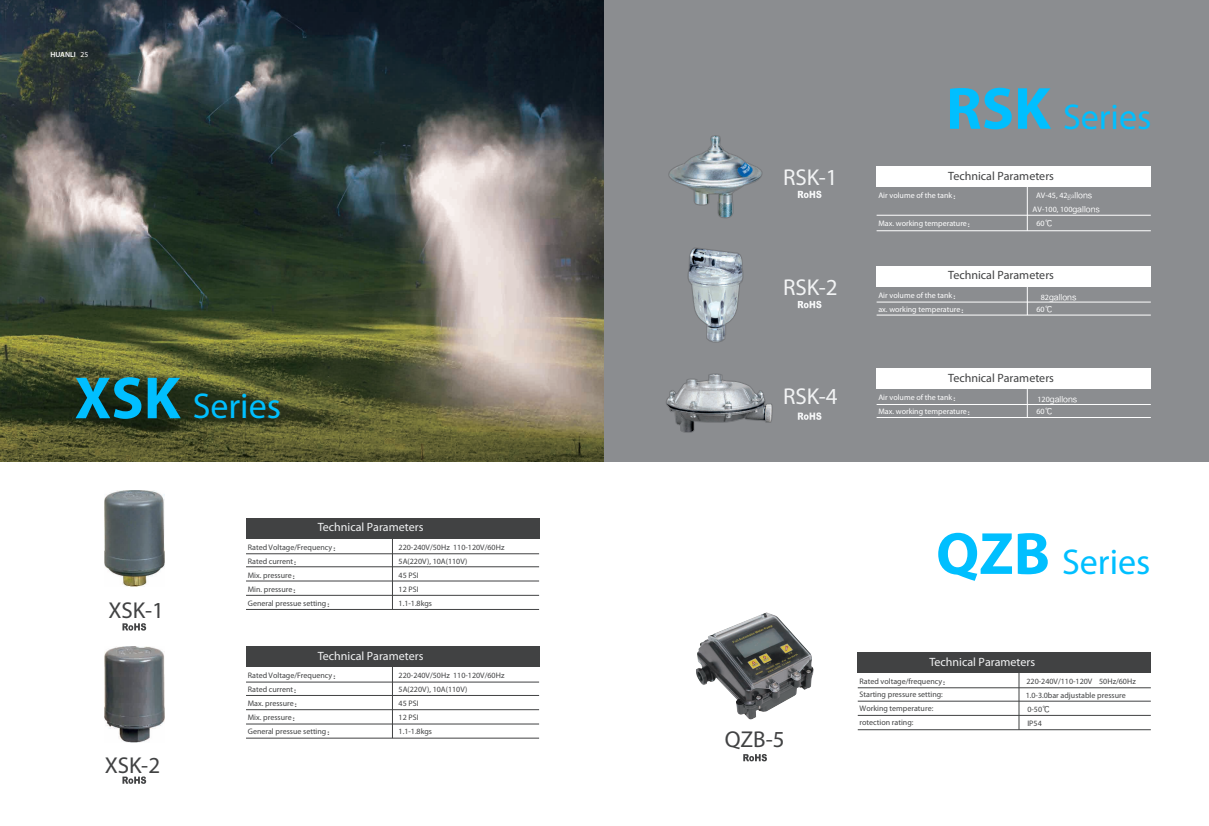
<style>
.page{position:relative;width:1209px;height:826px;background:#fff}
.page>*{position:absolute;margin:0;border:0;box-sizing:border-box;transform-origin:0 0}
.t1{font:700 60px "Myriad Pro";color:#00bfff}
.t2{font:36px "Myriad Pro";color:#00bfff}
.t3{font:23px "Myriad Pro";color:#414243}
.t4{font:23px "Myriad Pro";color:#f2f3f4}
.t5{font:12px "Myriad Pro";color:#f2f3f4}
.t6{font:12px "Myriad Pro";color:#414243}
.t7{font:8px "Myriad Pro";color:#414243}
.t8{font:8px/14px "Myriad Pro";color:#fff;text-align:center}
.t9{font:8px "FZLTHK GBK1 0";color:#fff}
.t10{font:600 7.5px "Myriad Pro";color:#fff}
.s1{font-weight:400}
.s2{font-weight:700;font-size:60px}
.s3{font-family:"FZLTHK GBK1 0"}
.s4{font-family:"Adobe Song Std";font-weight:300}
.s5{font-family:"Myriad Pro"}
</style>
<div class="page">
<hr style="left:392px;top:538px;width:1px;height:71px;background:#414243">
<hr style="left:246px;top:567px;width:293px;height:1px;background:#414243">
<hr style="left:246px;top:554px;width:293px;height:1px;background:#414243">
<hr style="left:246px;top:581px;width:293px;height:1px;background:#414243">
<hr style="left:246px;top:609px;width:293px;height:1px;background:#414243">
<div style="left:246px;top:518px;width:293px;height:20px;background:#414243"></div>
<hr style="left:246px;top:595px;width:293px;height:1px;background:#414243">
<hr style="left:392px;top:667px;width:1px;height:71px;background:#414243">
<hr style="left:246px;top:695px;width:293px;height:1px;background:#414243">
<hr style="left:246px;top:682px;width:293px;height:1px;background:#414243">
<hr style="left:246px;top:709px;width:293px;height:1px;background:#414243">
<hr style="left:246px;top:738px;width:293px;height:1px;background:#414243">
<div style="left:246px;top:647px;width:293px;height:20px;background:#414243"></div>
<hr style="left:246px;top:724px;width:293px;height:1px;background:#414243">
<img style="left:104px;top:647px;width:60px;height:95px">
<img style="left:104px;top:490px;width:60px;height:96px">
<hr style="left:1018px;top:673px;width:1px;height:57px;background:#414243">
<hr style="left:857px;top:701px;width:293px;height:1px;background:#414243">
<hr style="left:857px;top:688px;width:293px;height:1px;background:#414243">
<hr style="left:857px;top:715px;width:293px;height:1px;background:#414243">
<div style="left:857px;top:652px;width:293px;height:21px;background:#414243"></div>
<hr style="left:857px;top:729px;width:293px;height:1px;background:#414243">
<img style="left:696px;top:612px;width:118px;height:108px">
<img style="left:0;top:0;width:604px;height:462px">
<div style="left:604px;top:0;width:605px;height:462px;background:#8b8d90"></div>
<hr style="left:1027px;top:187px;width:1px;height:44px;background:#fff">
<hr style="left:876px;top:215px;width:274px;height:1px;background:#fff">
<div style="left:876px;top:167px;width:274px;height:20px;background:#fff"></div>
<svg style="left:1027px;top:287px;width:1px;height:28px"></svg>
<hr style="left:876px;top:315px;width:274px;height:1px;background:#fff">
<hr style="left:876px;top:302px;width:274px;height:1px;background:#fff">
<div style="left:876px;top:266px;width:274px;height:21px;background:#fff"></div>
<svg style="left:1027px;top:389px;width:1px;height:28px"></svg>
<hr style="left:876px;top:417px;width:274px;height:1px;background:#fff">
<hr style="left:876px;top:404px;width:274px;height:1px;background:#fff">
<div style="left:876px;top:369px;width:274px;height:20px;background:#fff"></div>
<svg style="left:666px;top:135px;width:107px;height:298px"></svg>
<hr style="left:876px;top:230px;width:274px;height:1px;background:#fff">
<svg style="left:122px;top:623px;width:24px;height:8px"></svg>
<svg style="left:122px;top:776px;width:24px;height:8px"></svg>
<svg style="left:743px;top:754px;width:24px;height:7px"></svg>
<svg style="left:798px;top:191px;width:23px;height:7px"></svg>
<svg style="left:798px;top:301px;width:23px;height:7px"></svg>
<svg style="left:798px;top:412px;width:23px;height:8px"></svg>
<p class="t10" style="left:50px;top:50px;width:39px">HUANLI <span class="s1">25</span></p>
<h3 class="t4" style="left:783px;top:165px;width:56px">RSK-1</h3>
<h3 class="t4" style="left:783px;top:275px;width:56px">RSK-2</h3>
<h1 class="t1" style="left:75px;top:364px;width:108px">XSK</h1>
<h3 class="t4" style="left:783px;top:384px;width:56px">RSK-4</h3>
<h2 class="t2" style="left:193px;top:386px;width:90px">Series</h2>
<h2 class="t2" style="left:946px;top:97px;width:207px"><span class="s2">RSK</span> Series</h2>
<h3 class="t6" style="left:948px;top:169px;width:107px">Technical Parameters</h3>
<p class="t8" style="left:878px;top:189px;width:83px">Air volume of the tank<span class="s3">：</span></p>
<p class="t8" style="left:1032px;top:188px;width:69px">AV-45, 42<span class="s4">ga</span><span class="s3">llons<br></span>AV-100, 100<span class="s3">gallons</span></p>
<p class="t8" style="left:878px;top:217px;width:98px">Max. working temperature<span class="s3">：</span></p>
<p class="t8" style="left:1036px;top:217px;width:18px">60<span class="s3">℃</span></p>
<h3 class="t6" style="left:948px;top:269px;width:107px">Technical Parameters</h3>
<p class="t8" style="left:878px;top:288px;width:83px">Air volume of the tank<span class="s3">：</span></p>
<p class="t9" style="left:1040px;top:293px;width:37px"><span class="s5">82</span>gallons</p>
<p class="t8" style="left:878px;top:302px;width:92px">ax. working temperature<span class="s3">：</span></p>
<p class="t8" style="left:1036px;top:302px;width:18px">60<span class="s3">℃</span></p>
<h3 class="t6" style="left:948px;top:371px;width:107px">Technical Parameters</h3>
<p class="t8" style="left:878px;top:391px;width:83px">Air volume of the tank<span class="s3">：</span></p>
<p class="t9" style="left:1037px;top:395px;width:41px"><span class="s5">120</span>gallons</p>
<p class="t8" style="left:878px;top:405px;width:98px">Max. working temperature<span class="s3">：</span></p>
<p class="t8" style="left:1036px;top:405px;width:18px">60<span class="s3">℃</span></p>
<h3 class="t3" style="left:108px;top:598px;width:57px">XSK-1</h3>
<h3 class="t3" style="left:105px;top:752px;width:57px">XSK-2</h3>
<h3 class="t5" style="left:318px;top:521px;width:107px">Technical Parameters</h3>
<p class="t7" style="left:248px;top:543px;width:94px">Rated Voltage/Frequency<span class="s3">：</span></p>
<p class="t7" style="left:398px;top:543px;width:107px">220-240V/50Hz 110-120V/60Hz</p>
<p class="t7" style="left:248px;top:557px;width:55px">Rated current<span class="s3">：</span></p>
<p class="t7" style="left:398px;top:557px;width:70px">5A(220V), 10A(110V)</p>
<p class="t7" style="left:248px;top:571px;width:53px">Mix. pressure<span class="s3">：</span></p>
<p class="t7" style="left:398px;top:571px;width:22px">45 PSI</p>
<p class="t7" style="left:248px;top:585px;width:54px">Min. pressure<span class="s3">：</span></p>
<p class="t7" style="left:398px;top:585px;width:22px">12 PSI</p>
<p class="t7" style="left:248px;top:598px;width:88px">General pressue setting<span class="s3">：</span></p>
<p class="t7" style="left:398px;top:599px;width:35px">1.1-1.8kgs</p>
<h3 class="t5" style="left:318px;top:649px;width:107px">Technical Parameters</h3>
<p class="t7" style="left:248px;top:671px;width:94px">Rated Voltage/Frequency<span class="s3">：</span></p>
<p class="t7" style="left:398px;top:671px;width:107px">220-240V/50Hz 110-120V/60Hz</p>
<p class="t7" style="left:248px;top:685px;width:55px">Rated current<span class="s3">：</span></p>
<p class="t7" style="left:398px;top:685px;width:70px">5A(220V), 10A(110V)</p>
<p class="t7" style="left:248px;top:699px;width:55px">Max. pressure<span class="s3">：</span></p>
<p class="t7" style="left:398px;top:699px;width:22px">45 PSI</p>
<p class="t7" style="left:248px;top:713px;width:53px">Mix. pressure<span class="s3">：</span></p>
<p class="t7" style="left:398px;top:713px;width:22px">12 PSI</p>
<p class="t7" style="left:248px;top:727px;width:88px">General pressue setting<span class="s3">：</span></p>
<p class="t7" style="left:398px;top:727px;width:35px">1.1-1.8kgs</p>
<h3 class="t3" style="left:724px;top:727px;width:62px">QZB-5</h3>
<h2 class="t2" style="left:936px;top:542px;width:216px"><span class="s2">QZB</span> Series</h2>
<h3 class="t5" style="left:929px;top:655px;width:107px">Technical Parameters</h3>
<p class="t7" style="left:859px;top:676px;width:92px">Rated voltage/frequency<span class="s3">：</span></p>
<p class="t7" style="left:1026px;top:677px;width:111px">220-240V/110-120V 50Hz/60Hz</p>
<p class="t7" style="left:859px;top:690px;width:85px">Starting pressure setting:</p>
<p class="t7" style="left:1025px;top:691px;width:101px">1.0-3.0bar adjustable pressure</p>
<p class="t7" style="left:859px;top:704px;width:75px">Working temperature:</p>
<p class="t7" style="left:1027px;top:705px;width:24px">0-50<span class="s3">℃</span></p>
<p class="t7" style="left:859px;top:718px;width:55px">rotection rating:</p>
<p class="t7" style="left:1027px;top:719px;width:16px">IP54</p>
</div>
